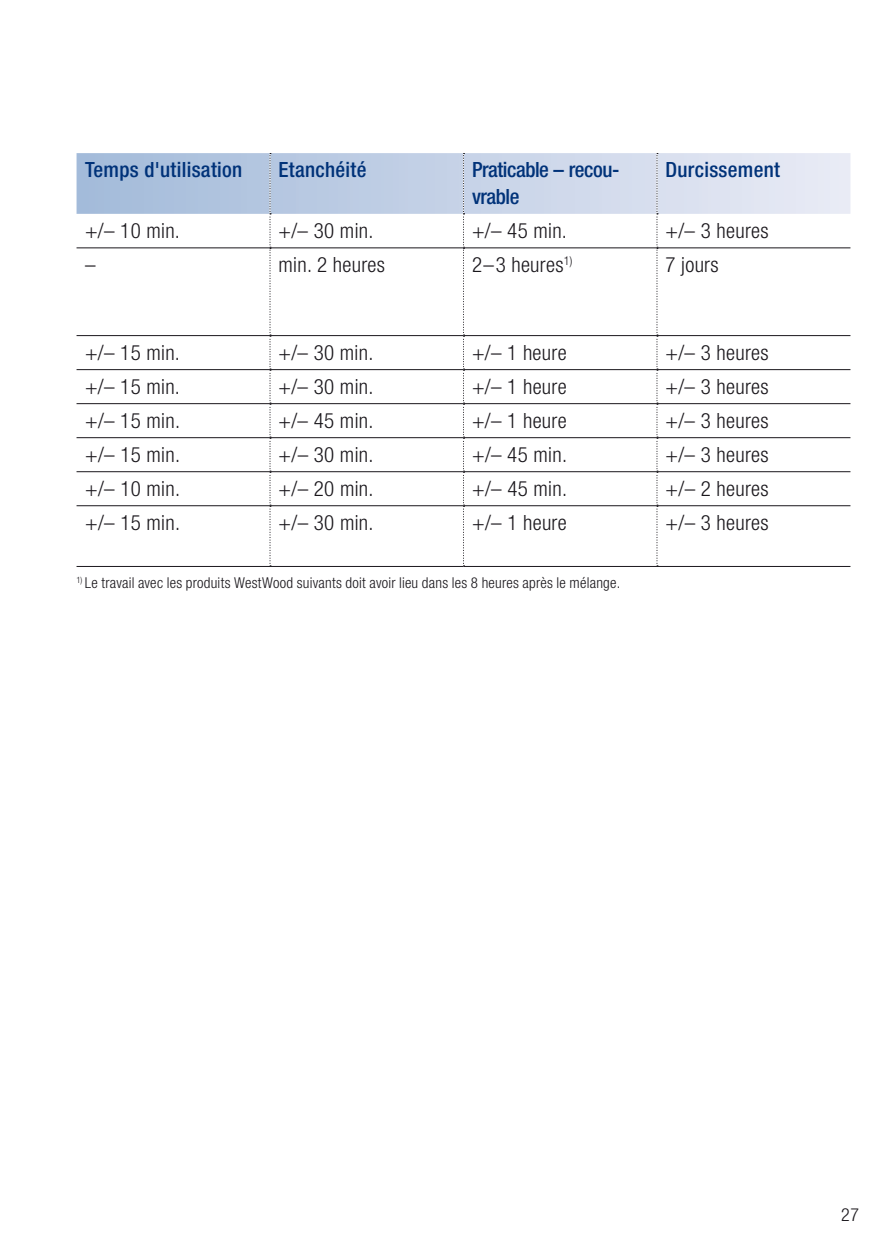
<style>
.page{position:relative;width:893px;height:1259px;background:#fff}
.page>*{position:absolute;margin:0;border:0;box-sizing:border-box;transform-origin:0 0}
.t1{font:300 condensed 21px "Helvetica Neue LT Std";letter-spacing:.015em;color:#1a171c}
.t2{font:500 condensed 21px "Helvetica Neue LT Std";letter-spacing:.015em;color:#003279}
.t3{font:500 condensed 21px/27px "Helvetica Neue LT Std";letter-spacing:-.02em;color:#003279}
.t4{font:300 condensed 18px "Helvetica Neue LT Std";color:#1a171c}
.t5{font:300 condensed 15px "Helvetica Neue LT Std";letter-spacing:.015em;color:#1a171c}
</style>
<div class="page">
<svg style="left:77px;top:153px;width:773px;height:61px"></svg>
<svg style="left:464px;top:404px;width:386px;height:162px"></svg>
<svg style="left:269px;top:153px;width:2px;height:413px"></svg>
<svg style="left:463px;top:153px;width:1px;height:413px"></svg>
<svg style="left:656px;top:153px;width:2px;height:413px"></svg>
<hr style="left:77px;top:247px;width:193px;height:1px;background:#1a171c">
<hr style="left:270px;top:247px;width:193px;height:1px;background:#1a171c">
<hr style="left:463px;top:247px;width:194px;height:1px;background:#1a171c">
<hr style="left:657px;top:247px;width:193px;height:1px;background:#1a171c">
<hr style="left:270px;top:335px;width:193px;height:1px;background:#1a171c">
<hr style="left:463px;top:335px;width:194px;height:1px;background:#1a171c">
<hr style="left:657px;top:335px;width:193px;height:1px;background:#1a171c">
<hr style="left:270px;top:369px;width:193px;height:1px;background:#1a171c">
<hr style="left:463px;top:369px;width:194px;height:1px;background:#1a171c">
<hr style="left:657px;top:369px;width:193px;height:1px;background:#1a171c">
<hr style="left:270px;top:403px;width:193px;height:1px;background:#1a171c">
<hr style="left:270px;top:437px;width:193px;height:1px;background:#1a171c">
<hr style="left:270px;top:471px;width:193px;height:1px;background:#1a171c">
<hr style="left:270px;top:505px;width:193px;height:1px;background:#1a171c">
<hr style="left:270px;top:566px;width:193px;height:1px;background:#1a171c">
<hr style="left:77px;top:335px;width:193px;height:1px;background:#1a171c">
<hr style="left:77px;top:369px;width:193px;height:1px;background:#1a171c">
<hr style="left:77px;top:403px;width:193px;height:1px;background:#1a171c">
<hr style="left:77px;top:437px;width:193px;height:1px;background:#1a171c">
<hr style="left:77px;top:471px;width:193px;height:1px;background:#1a171c">
<hr style="left:77px;top:505px;width:193px;height:1px;background:#1a171c">
<hr style="left:77px;top:566px;width:193px;height:1px;background:#1a171c">
<hr style="left:463px;top:403px;width:194px;height:1px;background:#1a171c">
<hr style="left:657px;top:403px;width:193px;height:1px;background:#1a171c">
<hr style="left:463px;top:437px;width:194px;height:1px;background:#1a171c">
<hr style="left:657px;top:437px;width:193px;height:1px;background:#1a171c">
<hr style="left:463px;top:471px;width:194px;height:1px;background:#1a171c">
<hr style="left:657px;top:471px;width:193px;height:1px;background:#1a171c">
<hr style="left:463px;top:505px;width:194px;height:1px;background:#1a171c">
<hr style="left:657px;top:505px;width:193px;height:1px;background:#1a171c">
<hr style="left:463px;top:566px;width:194px;height:1px;background:#1a171c">
<hr style="left:657px;top:566px;width:193px;height:1px;background:#1a171c">
<p class="t2" style="left:85px;top:157px;width:159px">Temps d'utilisation</p>
<p class="t2" style="left:279px;top:157px;width:89px">Etanchéité</p>
<p class="t3" style="left:472px;top:156px;width:149px">Praticable – recou&shy;vrable</p>
<p class="t2" style="left:665px;top:157px;width:116px">Durcissement</p>
<p class="t1" style="left:85px;top:219px;width:96px">+/– 10 min.</p>
<p class="t1" style="left:279px;top:219px;width:96px">+/– 30 min.</p>
<p class="t1" style="left:472px;top:219px;width:96px">+/– 45 min.</p>
<p class="t1" style="left:665px;top:219px;width:105px">+/– 3 heures</p>
<p class="t1" style="left:85px;top:253px;width:12px">–</p>
<p class="t1" style="left:279px;top:253px;width:108px">min. 2 heures</p>
<p class="t1" style="left:472px;top:253px;width:102px">2–3 heures<sup>1)</sup></p>
<p class="t1" style="left:665px;top:253px;width:55px">7 jours</p>
<p class="t1" style="left:85px;top:340px;width:96px">+/– 15 min.</p>
<p class="t1" style="left:279px;top:340px;width:96px">+/– 30 min.</p>
<p class="t1" style="left:472px;top:340px;width:96px">+/– 1 heure</p>
<p class="t1" style="left:665px;top:340px;width:105px">+/– 3 heures</p>
<p class="t1" style="left:85px;top:374px;width:96px">+/– 15 min.</p>
<p class="t1" style="left:279px;top:374px;width:96px">+/– 30 min.</p>
<p class="t1" style="left:472px;top:374px;width:96px">+/– 1 heure</p>
<p class="t1" style="left:665px;top:374px;width:105px">+/– 3 heures</p>
<p class="t1" style="left:85px;top:408px;width:96px">+/– 15 min.</p>
<p class="t1" style="left:279px;top:408px;width:96px">+/– 45 min.</p>
<p class="t1" style="left:472px;top:408px;width:96px">+/– 1 heure</p>
<p class="t1" style="left:665px;top:408px;width:105px">+/– 3 heures</p>
<p class="t1" style="left:85px;top:442px;width:96px">+/– 15 min.</p>
<p class="t1" style="left:279px;top:442px;width:96px">+/– 30 min.</p>
<p class="t1" style="left:472px;top:442px;width:96px">+/– 45 min.</p>
<p class="t1" style="left:666px;top:442px;width:105px">+/– 3 heures</p>
<p class="t1" style="left:85px;top:476px;width:96px">+/– 10 min.</p>
<p class="t1" style="left:279px;top:476px;width:96px">+/– 20 min.</p>
<p class="t1" style="left:472px;top:476px;width:96px">+/– 45 min.</p>
<p class="t1" style="left:666px;top:476px;width:105px">+/– 2 heures</p>
<p class="t1" style="left:85px;top:510px;width:96px">+/– 15 min.</p>
<p class="t1" style="left:279px;top:510px;width:96px">+/– 30 min.</p>
<p class="t1" style="left:472px;top:510px;width:96px">+/– 1 heure</p>
<p class="t1" style="left:666px;top:510px;width:105px">+/– 3 heures</p>
<p class="t5" style="left:77px;top:574px;width:545px"><sup>1)</sup> Le travail avec les produits WestWood suivants doit avoir lieu dans les 8 heures après le mélange.</p>
<p class="t4" style="left:841px;top:1204px;width:19px">27</p>
</div>
